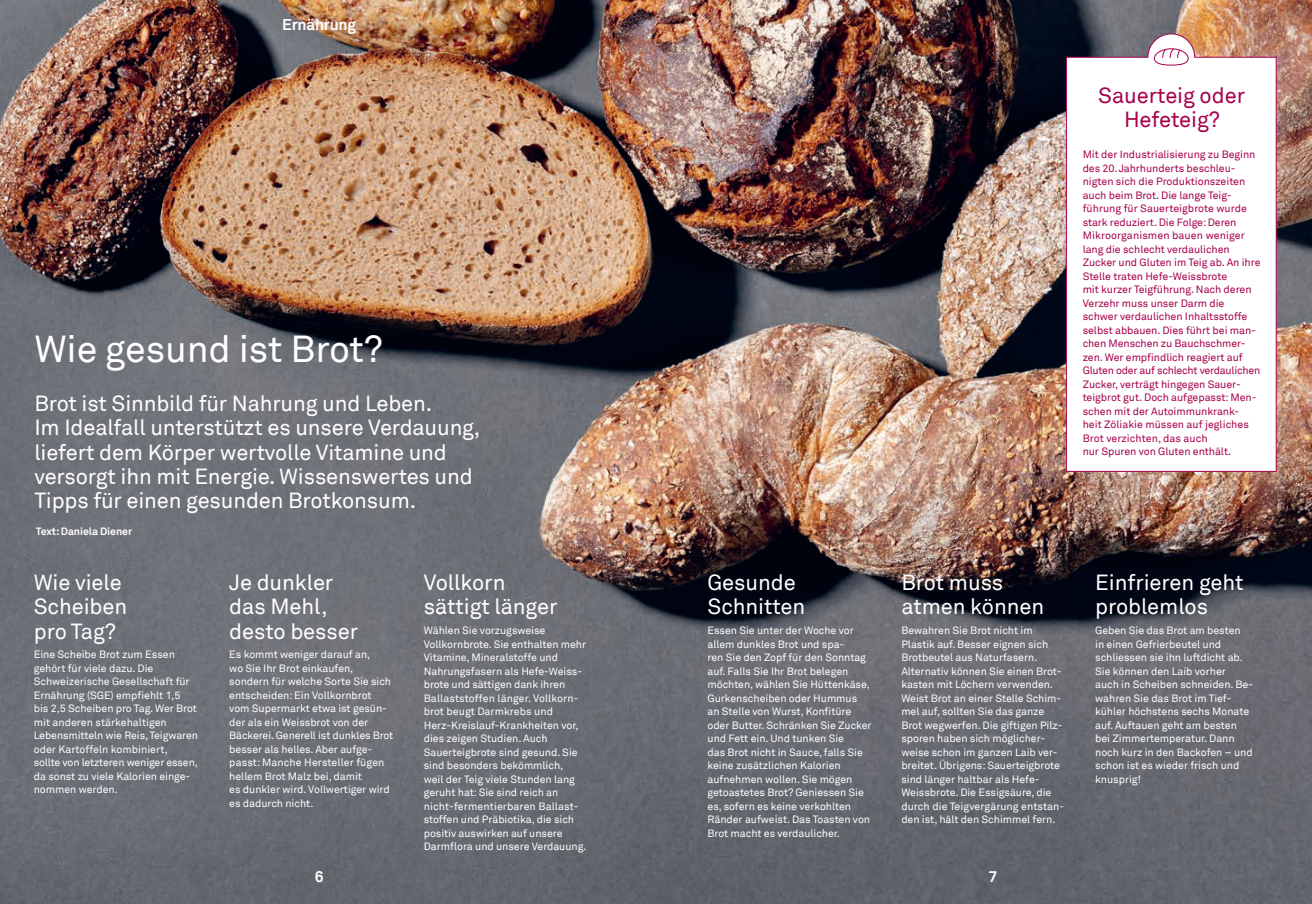
<style>
.page{position:relative;width:1312px;height:904px;background:#fff}
.page>*{position:absolute;margin:0;border:0;box-sizing:border-box;transform-origin:0 0}
.Titel_30pt{font:37.5px "Akkurat Helsana";letter-spacing:-.005em;color:#fff}
.Lead_17_5pt{font:21.88px/24.4px "Akkurat Helsana";letter-spacing:-.01em;color:#fff}
.Zwischentitel_1-zeilig{font:21.88px/24.4px "Akkurat Helsana";letter-spacing:-.005em;color:#fff}
.t1{font:21.88px/24.4px "Akkurat Helsana";letter-spacing:-.005em;color:#a7014c;text-align:center}
.t2{font:700 15.62px "Akkurat Helsana";letter-spacing:-.015em;color:#fff}
.Bildlegende_8_5pt{font:10.62px/13.5px "Akkurat Helsana";letter-spacing:-.005em;color:#fff}
.t3{font:10.62px/13.5px "Akkurat Helsana";letter-spacing:-.005em;color:#a7014c}
.Bildlegende_Titel_8_5pt{font:700 10.5px "Akkurat Helsana";letter-spacing:-.005em;color:#fff}
</style>
<div class="page">
<img style="left:0;top:0;width:1311px;height:904px">
<svg style="left:1065px;top:33px;width:211px;height:439px"></svg>
<svg style="left:1152px;top:48px;width:36px;height:18px"></svg>
<div style="left:1082px;top:86px;width:178px;height:48px;background:#fff"></div>
<div style="left:1082px;top:151px;width:178px;height:305px;background:#fff"></div>
<p class="t2" style="left:282px;top:15px;width:75px">Ernährung</p>
<p class="Titel_30pt" style="left:34px;top:327px;width:350px">Wie gesund ist Brot?</p>
<p class="Lead_17_5pt" style="left:34px;top:391px;width:447px">Brot ist Sinnbild für Nahrung und Leben.<br>Im Idealfall unterstützt es unsere Verdauung, liefert dem Körper wertvolle Vitamine und versorgt ihn mit Energie. Wissenswertes und Tipps für einen gesunden Brotkonsum.</p>
<p class="Bildlegende_Titel_8_5pt" style="left:36px;top:525px;width:98px">Text: Daniela Diener</p>
<p class="Zwischentitel_1-zeilig" style="left:34px;top:570px;width:95px">Wie viele<br>Scheiben pro Tag?</p>
<p class="Bildlegende_8_5pt" style="left:34px;top:648px;width:166px">Eine Scheibe Brot zum Essen gehört für viele dazu. Die<br>Schweizerische Gesellschaft für<br>Ernährung (SGE) empfiehlt 1,5<br>bis 2,5 Scheiben pro Tag. Wer Brot mit anderen stärkehaltigen<br>Lebensmitteln wie Reis, Teigwaren oder Kartoffeln kombiniert,<br>sollte von letzteren weniger essen, da sonst zu viele Kalorien einge&shy;nommen werden.</p>
<p class="Zwischentitel_1-zeilig" style="left:229px;top:570px;width:130px">Je dunkler das Mehl, desto besser</p>
<p class="Bildlegende_8_5pt" style="left:229px;top:648px;width:165px">Es kommt weniger darauf an,<br>wo Sie Ihr Brot einkaufen, sondern für welche Sorte Sie sich entscheiden: Ein Vollkornbrot vom Supermarkt etwa ist gesün&shy;der als ein Weissbrot von der<br>Bäckerei. Generell ist dunkles Brot besser als helles. Aber aufge&shy;passt: Manche Hersteller fügen hellem Brot Malz bei, damit<br>es dunkler wird. Vollwertiger wird es dadurch nicht.</p>
<p class="Zwischentitel_1-zeilig" style="left:423px;top:570px;width:135px">Vollkorn sättigt länger</p>
<p class="Bildlegende_8_5pt" style="left:423px;top:623px;width:164px">Wählen Sie vorzugsweise<br>Vollkornbrote. Sie enthalten mehr<br>Vitamine, Mineralstoffe und<br>Nahrungsfasern als Hefe-Weiss&shy;brote und sättigen dank ihren<br>Ballaststoffen länger. Vollkorn&shy;brot beugt Darmkrebs und<br>Herz-Kreislauf-Krankheiten vor, dies zeigen Studien. Auch<br>Sauerteigbrote sind gesund. Sie sind besonders bekömmlich,<br>weil der Teig viele Stunden lang geruht hat: Sie sind reich an nicht-fermentierbaren Ballast&shy;stoffen und Präbiotika, die sich positiv auswirken auf unsere<br>Darmflora und unsere Verdauung.</p>
<p class="Zwischentitel_1-zeilig" style="left:707px;top:570px;width:99px">Gesunde<br>Schnitten</p>
<p class="Bildlegende_8_5pt" style="left:707px;top:623px;width:166px">Essen Sie unter der Woche vor allem dunkles Brot und spa-<br>ren Sie den Zopf für den Sonntag auf. Falls Sie Ihr Brot belegen möchten, wählen Sie Hüttenkäse,<br>Gurkenscheiben oder Hummus an Stelle von Wurst, Konfitüre oder Butter. Schränken Sie Zucker und Fett ein. Und tunken Sie<br>das Brot nicht in Sauce, falls Sie keine zusätzlichen Kalorien aufnehmen wollen. Sie mögen getoastetes Brot? Geniessen Sie es, sofern es keine verkohlten<br>Ränder aufweist. Das Toasten von<br>Brot macht es verdaulicher.</p>
<p class="Zwischentitel_1-zeilig" style="left:901px;top:570px;width:144px">Brot muss atmen können</p>
<p class="Bildlegende_8_5pt" style="left:901px;top:623px;width:164px">Bewahren Sie Brot nicht im<br>Plastik auf. Besser eignen sich<br>Brotbeutel aus Naturfasern.<br>Alternativ können Sie einen Brot&shy;kasten mit Löchern verwenden.<br>Weist Brot an einer Stelle Schim&shy;mel auf, sollten Sie das ganze<br>Brot wegwerfen. Die giftigen Pilz&shy;sporen haben sich möglicher&shy;weise schon im ganzen Laib ver&shy;breitet. Übrigens: Sauerteigbrote sind länger haltbar als Hefe-<br>Weissbrote. Die Essigsäure, die durch die Teigvergärung entstan&shy;den ist, hält den Schimmel fern.</p>
<p class="t2" style="left:314px;top:867px;width:10px">6</p>
<p class="t2" style="left:988px;top:867px;width:10px">7</p>
<h2 class="t1" style="left:1097px;top:83px;width:148px">Sauerteig oder<br>Hefeteig?</h2>
<p class="t3" style="left:1082px;top:148px;width:179px">Mit der Industrialisierung zu Beginn des 20.Jahrhunderts beschleu&shy;nigten sich die Produktionszeiten auch beim Brot. Die lange Teig&shy;führung für Sauerteigbrote wurde stark reduziert. Die Folge: Deren Mikroorganismen bauen weniger lang die schlecht verdaulichen Zucker und Gluten im Teig ab. An ihre Stelle traten Hefe-Weissbrote<br>mit kurzer Teigführung. Nach deren Verzehr muss unser Darm die schwer verdaulichen Inhaltsstoffe selbst abbauen. Dies führt bei man&shy;chen Menschen zu Bauchschmer&shy;zen. Wer empfindlich reagiert auf Gluten oder auf schlecht verdaulichen Zucker, verträgt hingegen Sauer&shy;teigbrot gut. Doch aufgepasst: Men&shy;schen mit der Autoimmunkrank-<br>heit Zöliakie müssen auf jegliches Brot verzichten, das auch<br>nur Spuren von Gluten enthält.</p>
<p class="Zwischentitel_1-zeilig" style="left:1094px;top:570px;width:150px">Einfrieren geht problemlos</p>
<p class="Bildlegende_8_5pt" style="left:1094px;top:623px;width:159px">Geben Sie das Brot am besten<br>in einen Gefrierbeutel und schliessen sie ihn luftdicht ab.<br>Sie können den Laib vorher<br>auch in Scheiben schneiden. Be&shy;wahren Sie das Brot im Tief&shy;kühler höchstens sechs Monate auf. Auftauen geht am besten bei Zimmertemperatur. Dann noch kurz in den Backofen – und schon ist es wieder frisch und knusprig!</p>
</div>
